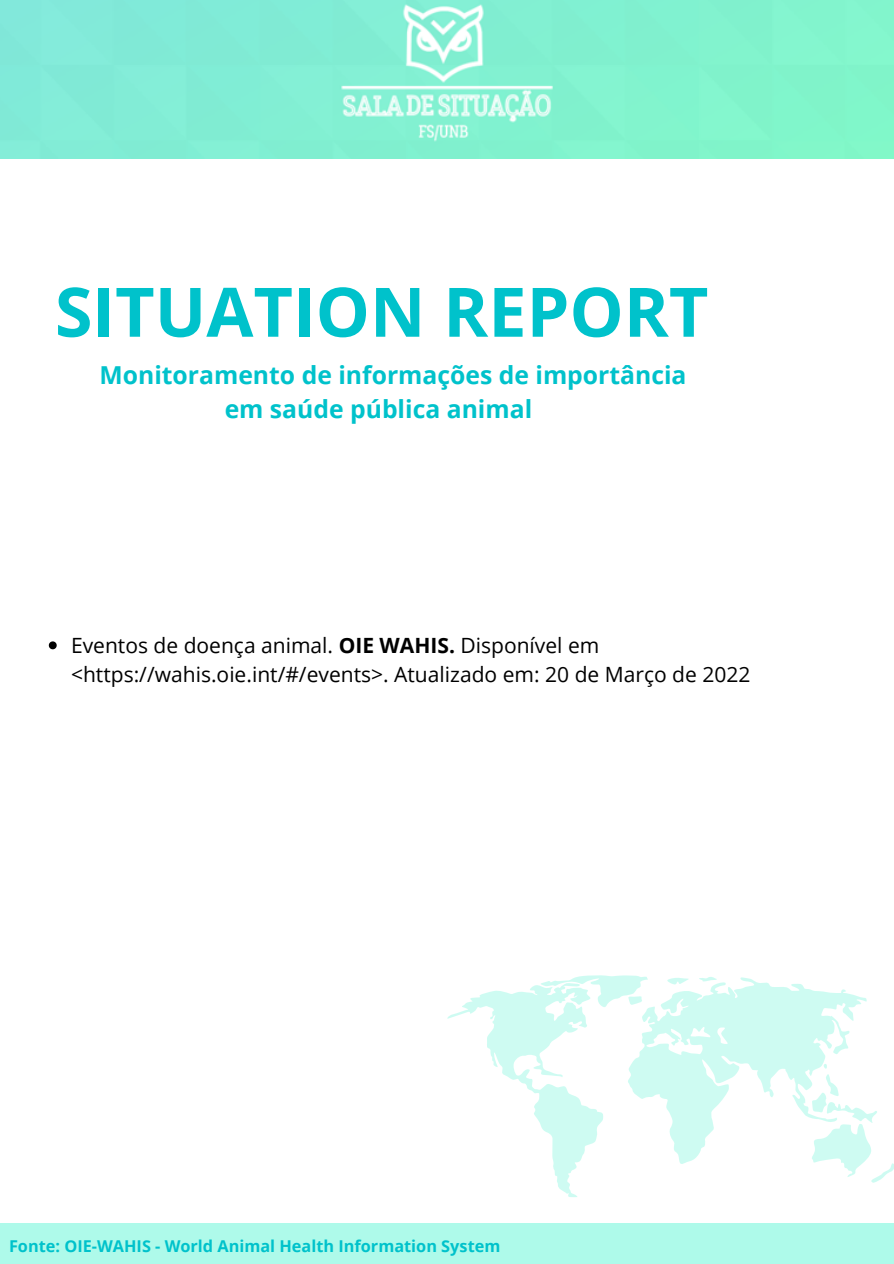
<style>
.page{position:relative;width:894px;height:1264px;background:#fff}
.page>*{position:absolute;margin:0;border:0;box-sizing:border-box;transform-origin:0 0}
.t1{font:700 68.25px "Open Sans";color:#00c2cb}
.t2{font:700 24.75px/33.8px "Open Sans";color:#00c2cb}
.t3{font:21px/29.2px "Open Sans";color:#000}
.t4{font:700 16.35px "Open Sans";color:#00c2cb}
.s1{font-weight:700}
</style>
<div class="page">
<img style="left:0;top:0;width:893px;height:159px">
<svg style="left:649px;top:977px;width:218px;height:187px;fill:#cefbf2"></svg>
<svg style="left:810px;top:1063px;width:83px;height:120px"></svg>
<svg style="left:447px;top:975px;width:202px;height:222px"></svg>
<svg style="left:49px;top:641px;width:8px;height:8px"></svg>
<div style="left:0;top:1223px;width:893px;height:40px;background:#aefaea"></div>
<p class="t1" style="left:55px;top:264px;width:655px">SITUATION REPORT</p>
<p class="t2" style="left:224px;top:357px;width:463px;text-indent:-125px">Monitoramento de informações de importância em saúde pública animal</p>
<p class="t3" style="left:71px;top:630px;width:680px">Eventos de doença animal. <span class="s1">OIE WAHIS.</span> Disponível em &lt;https://wahis.oie.int/#/events&gt;. Atualizado em: 20 de Março de 2022</p>
<p class="t4" style="left:9px;top:1234px;width:492px">Fonte: OIE-WAHIS - World Animal Health Information System</p>
</div>
